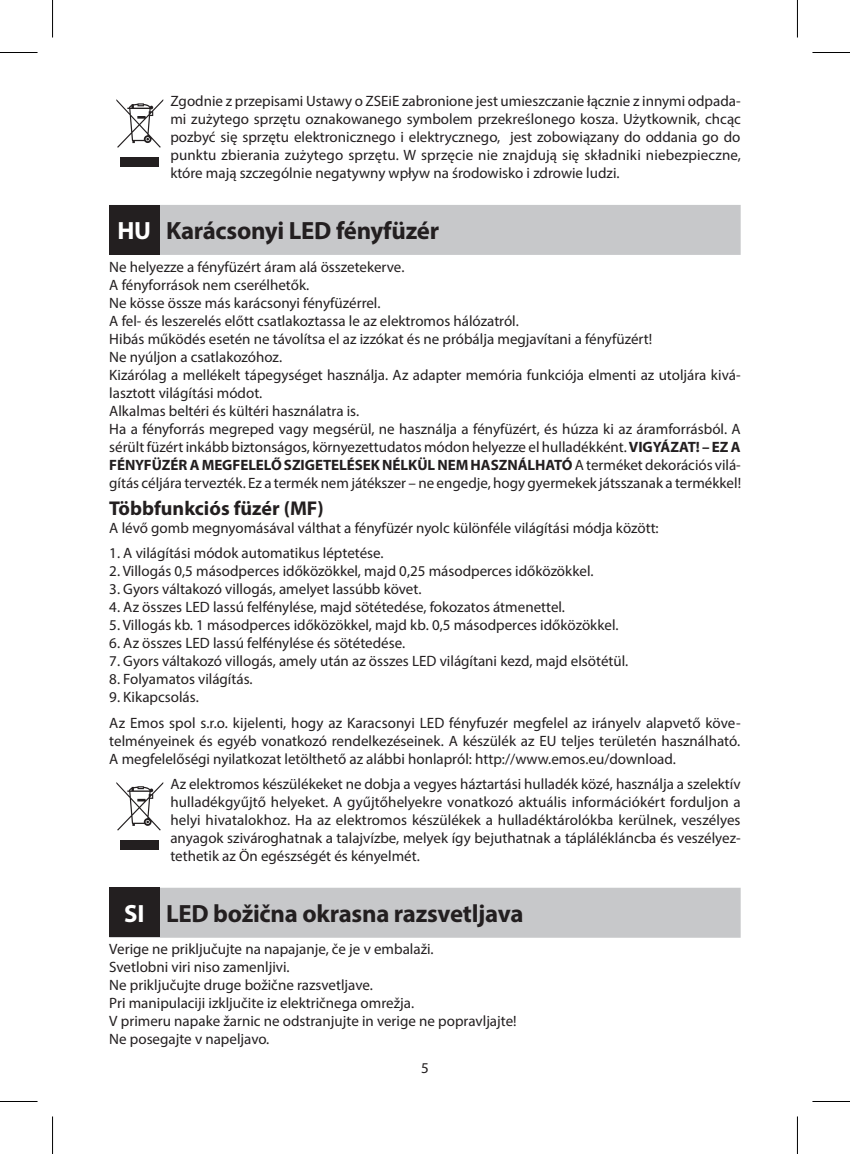
<style>
.page{position:relative;width:850px;height:1154px;background:#fff}
.page>*{position:absolute;margin:0;border:0;box-sizing:border-box;transform-origin:0 0}
.t1{font:700 25px "Myriad Pro";letter-spacing:-.01em;color:#231f20}
.t2{font:700 20px "Myriad Pro";color:#231f20}
.t3{font:15px/18px "Myriad Pro";color:#231f20}
.s1{color:#fff}
.s2{font-weight:700}
</style>
<div class="page">
<div style="left:109px;top:205px;width:631px;height:50px;background:#c7c8ca"></div>
<div style="left:109px;top:888px;width:631px;height:50px;background:#c7c8ca"></div>
<svg style="left:116px;top:99px;width:47px;height:49px"></svg>
<div style="left:120px;top:157px;width:39px;height:10px;background:#231f20"></div>
<div style="left:109px;top:205px;width:50px;height:49px;background:#231f20"></div>
<svg style="left:116px;top:782px;width:47px;height:48px"></svg>
<div style="left:120px;top:840px;width:39px;height:10px;background:#231f20"></div>
<div style="left:109px;top:887px;width:50px;height:50px;background:#231f20"></div>
<hr style="left:0;top:52px;width:38px;height:1px;background:#000">
<hr style="left:812px;top:52px;width:37px;height:1px;background:#000">
<hr style="left:0;top:1101px;width:38px;height:1px;background:#000">
<hr style="left:812px;top:1101px;width:37px;height:1px;background:#000">
<hr style="left:52px;top:0;width:1px;height:38px;background:#000">
<hr style="left:52px;top:1116px;width:1px;height:38px;background:#000">
<hr style="left:796px;top:0;width:1px;height:38px;background:#000">
<hr style="left:796px;top:1116px;width:1px;height:38px;background:#000">
<p class="t3" style="left:170px;top:92px;width:572px;text-align:justify">Zgodnie z przepisami Ustawy o ZSEiE zabronione jest umieszczanie łącznie z innymi odpada&shy;mi zużytego sprzętu oznakowanego symbolem przekreślonego kosza. Użytkownik, chcąc pozbyć się sprzętu elektronicznego i elektrycznego, jest zobowiązany do oddania go do punktu zbierania zużytego sprzętu. W sprzęcie nie znajdują się składniki niebezpieczne, które mają szczególnie negatywny wpływ na środowisko i zdrowie ludzi.</p>
<h1 class="t1" style="left:117px;top:215px;width:323px"><span class="s1">HU</span> Karácsonyi LED fényfüzér</h1>
<p class="t3" style="left:109px;top:257px;width:633px">Ne helyezze a fényfüzért áram alá összetekerve.<br>A fényforrások nem cserélhetők.<br>Ne kösse össze más karácsonyi fényfüzérrel.<br>A fel- és leszerelés előtt csatlakoztassa le az elektromos hálózatról.<br>Hibás működés esetén ne távolítsa el az izzókat és ne próbálja megjavítani a fényfüzért!<br>Ne nyúljon a csatlakozóhoz.<br>Kizárólag a mellékelt tápegységet használja. Az adapter memória funkciója elmenti az utoljára kivá&shy;lasztott világítási módot.<br>Alkalmas beltéri és kültéri használatra is.<br>Ha a fényforrás megreped vagy megsérül, ne használja a fényfüzért, és húzza ki az áramforrásból. A sérült füzért inkább biztonságos, környezettudatos módon helyezze el hulladékként. <span class="s2">VIGYÁZAT! – EZ A FÉNYFÜZÉR A MEGFELELŐ SZIGETELÉSEK NÉLKÜL NEM HASZNÁLHATÓ</span> A terméket dekorációs vilá&shy;gítás céljára tervezték. Ez a termék nem játékszer – ne engedje, hogy gyermekek játsszanak a termékkel!</p>
<h2 class="t2" style="left:109px;top:495px;width:216px">Többfunkciós füzér (MF)</h2>
<p class="t3" style="left:109px;top:519px;width:550px">A lévő gomb megnyomásával válthat a fényfüzér nyolc különféle világítási módja között:</p>
<p class="t3" style="left:109px;top:544px;width:276px">1. A világítási módok automatikus léptetése.</p>
<p class="t3" style="left:109px;top:562px;width:485px">2. Villogás 0,5 másodperces időközökkel, majd 0,25 másodperces időközökkel.</p>
<p class="t3" style="left:109px;top:580px;width:313px">3. Gyors váltakozó villogás, amelyet lassúbb követ.</p>
<p class="t3" style="left:109px;top:598px;width:457px">4. Az összes LED lassú felfénylése, majd sötétedése, fokozatos átmenettel.</p>
<p class="t3" style="left:109px;top:616px;width:510px">5. Villogás kb. 1 másodperces időközökkel, majd kb. 0,5 másodperces időközökkel.</p>
<p class="t3" style="left:109px;top:634px;width:297px">6. Az összes LED lassú felfénylése és sötétedése.</p>
<p class="t3" style="left:109px;top:652px;width:520px">7. Gyors váltakozó villogás, amely után az összes LED világítani kezd, majd elsötétül.</p>
<p class="t3" style="left:109px;top:670px;width:145px">8. Folyamatos világítás.</p>
<p class="t3" style="left:109px;top:684px;width:632px;line-height:25.5px">9. Kikapcsolás.<br>Az Emos spol s.r.o. kijelenti, hogy az Karacsonyi LED fényfuzér megfelel az irányelv alapvető köve-</p>
<p class="t3" style="left:109px;top:731px;width:632px">telményeinek és egyéb vonatkozó rendelkezéseinek. A készülék az EU teljes területén használható.<br>A megfelelőségi nyilatkozat letölthető az alábbi honlapról: http://www.emos.eu/download.</p>
<p class="t3" style="left:170px;top:775px;width:571px;text-align:justify">Az elektromos készülékeket ne dobja a vegyes háztartási hulladék közé, használja a szelektív hulladékgyűjtő helyeket. A gyűjtőhelyekre vonatkozó aktuális információkért forduljon a helyi hivatalokhoz. Ha az elektromos készülékek a hulladéktárolókba kerülnek, veszélyes anyagok szivároghatnak a talajvízbe, melyek így bejuthatnak a táplálékláncba és veszélyez&shy;tethetik az Ön egészségét és kényelmét.</p>
<h1 class="t1" style="left:124px;top:897px;width:400px"><span class="s1">SI</span> LED božična okrasna razsvetljava</h1>
<p class="t3" style="left:109px;top:940px;width:408px">Verige ne priključujte na napajanje, če je v embalaži.<br>Svetlobni viri niso zamenljivi.<br>Ne priključujte druge božične razsvetljave.<br>Pri manipulaciji izključite iz električnega omrežja.<br>V primeru napake žarnic ne odstranjujte in verige ne popravljajte!<br>Ne posegajte v napeljavo.</p>
<p class="t3" style="left:421px;top:1059px;width:9px">5</p>
</div>
